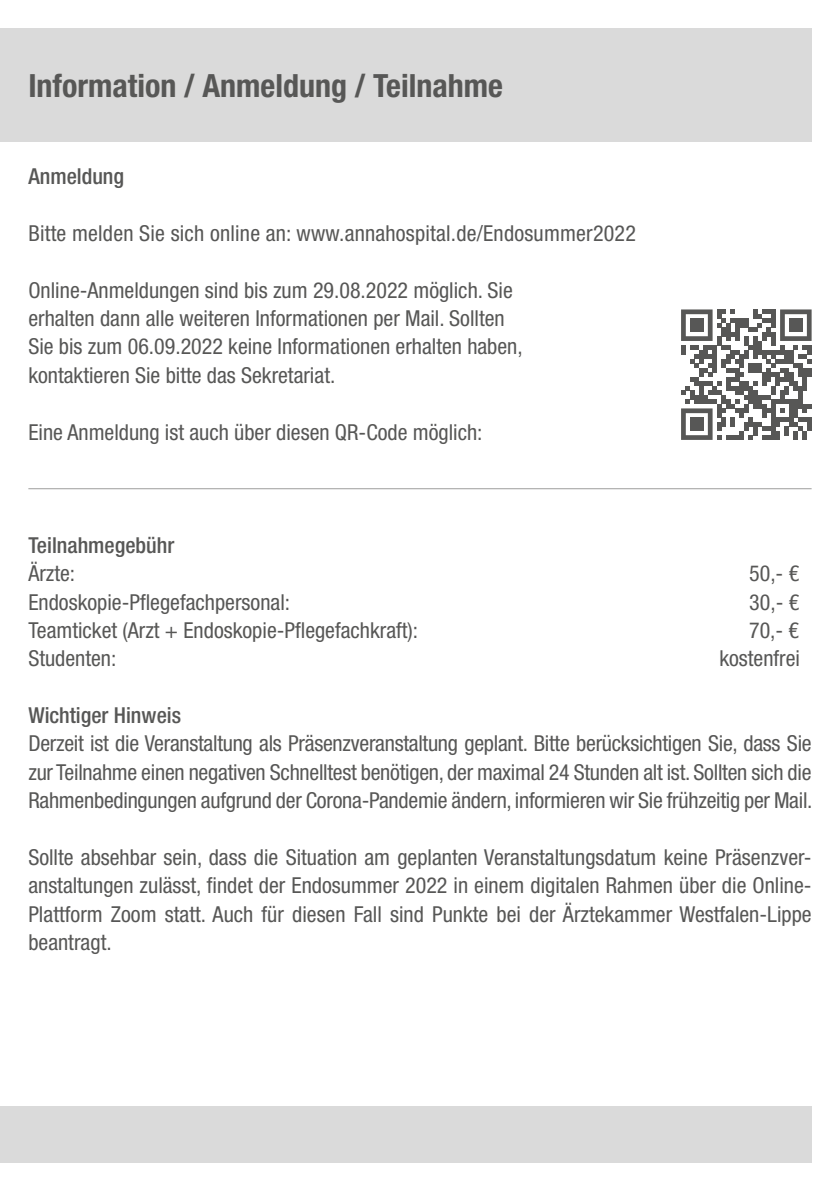
<style>
.page{position:relative;width:840px;height:1191px;background:#fff}
.page>*{position:absolute;margin:0;border:0;box-sizing:border-box;transform-origin:0 0}
.t1{font:700 condensed 32px "Helvetica Neue LT Std";color:#575756}
.t2{font:condensed 22px/28.4px "Helvetica Neue LT Std";color:#575756;text-align:justify}
.t3{font:500 condensed 22px "Helvetica Neue LT Std";color:#575756}
</style>
<div class="page">
<div style="left:0;top:28px;width:811px;height:114px;background:#dadada"></div>
<div style="left:0;top:1106px;width:811px;height:56px;background:#dadada"></div>
<hr style="left:28px;top:488px;width:783px;height:1px;background:#9d9d9c">
<svg style="left:681px;top:309px;width:130px;height:131px"></svg>
<div style="left:689px;top:318px;width:14px;height:14px;background:#575756"></div>
<div style="left:788px;top:318px;width:14px;height:14px;background:#575756"></div>
<div style="left:689px;top:417px;width:14px;height:14px;background:#575756"></div>
<h1 class="t1" style="left:28px;top:66px;width:476px">Information / Anmeldung / Teilnahme</h1>
<p class="t3" style="left:28px;top:163px;width:97px">Anmeldung</p>
<p class="t2" style="left:28px;top:219px;width:608px">Bitte melden Sie sich online an: www.annahospital.de/Endosummer2022</p>
<p class="t2" style="left:28px;top:276px;width:495px;text-align:left">Online-Anmeldungen sind bis zum 29.08.2022 möglich. Sie erhalten dann alle weiteren Informationen per Mail. Sollten Sie bis zum 06.09.2022 keine Informationen erhalten haben, kontaktieren Sie bitte das Sekretariat.</p>
<p class="t2" style="left:28px;top:417px;width:455px">Eine Anmeldung ist auch über diesen QR-Code möglich:</p>
<p class="t3" style="left:28px;top:532px;width:147px">Teilnahmegebühr</p>
<p class="t2" style="left:28px;top:559px;width:48px">Ärzte:</p>
<p class="t2" style="left:748px;top:559px;width:51px">50,- €</p>
<p class="t2" style="left:28px;top:587px;width:263px">Endoskopie-Pflegefachpersonal:</p>
<p class="t2" style="left:748px;top:587px;width:51px">30,- €</p>
<p class="t2" style="left:28px;top:616px;width:391px">Teamticket (Arzt + Endoskopie-Pflegefachkraft):</p>
<p class="t2" style="left:748px;top:616px;width:51px">70,- €</p>
<p class="t2" style="left:28px;top:644px;width:89px">Studenten:</p>
<p class="t2" style="left:719px;top:644px;width:82px">kostenfrei</p>
<p class="t3" style="left:28px;top:702px;width:154px">Wichtiger Hinweis</p>
<p class="t2" style="left:28px;top:729px;width:785px">Derzeit ist die Veranstaltung als Präsenzveranstaltung geplant. Bitte berücksichtigen Sie, dass Sie zur Teilnahme einen negativen Schnelltest benötigen, der maximal 24 Stunden alt ist. Sollten sich die Rahmenbedingungen aufgrund der Corona-Pandemie ändern, informieren wir Sie frühzeitig per Mail.</p>
<p class="t2" style="left:28px;top:842px;width:784px">Sollte absehbar sein, dass die Situation am geplanten Veranstaltungsdatum keine Präsenzver&shy;anstaltungen zulässt, findet der Endosummer 2022 in einem digitalen Rahmen über die Online-Plattform Zoom statt. Auch für diesen Fall sind Punkte bei der Ärztekammer Westfalen-Lippe beantragt.</p>
</div>
